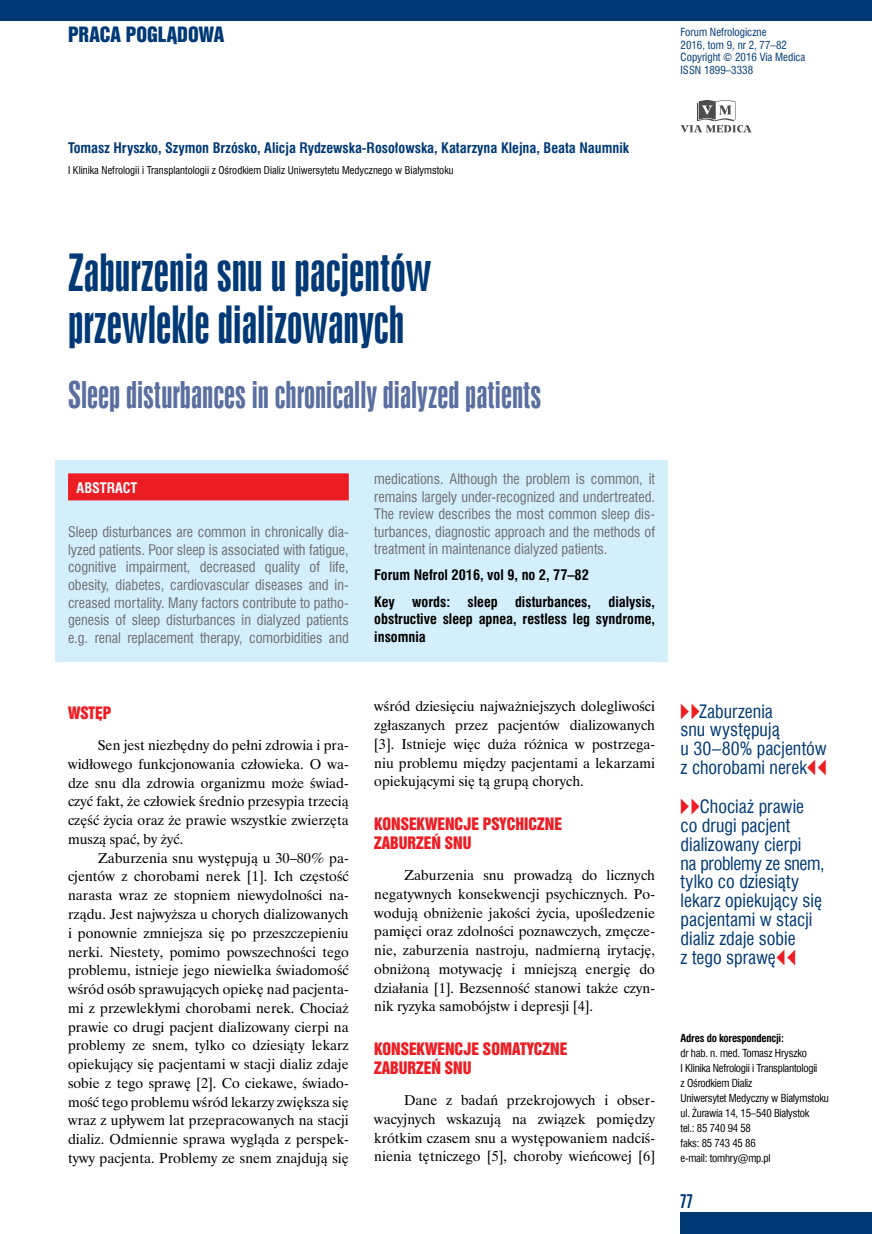
<style>
.page{position:relative;width:872px;height:1234px;background:#fff}
.page>*{position:absolute;margin:0;border:0;box-sizing:border-box;transform-origin:0 0}
.t1{font:48px/52.5px "Swis 924 EU";color:#003976}
.t2{font:34.5px "Swis 924 EU";color:#5a6ea0}
.t3{font:19.35px "Swis 921 EU";color:#003976}
.t4{font:18px/18.8px "Swis 721 Cn EU";color:#003976}
.t5{font:18px "Swis 924 EU";color:#003976}
.t6{font:15.75px/18.8px "Swis 921 EU";color:#ed1d24}
.t7{font:14.25px/18.8px "Time Ibis EE";color:#000;text-align:justify}
.t8{font:14.25px/17.5px "Swis 721 Cn EU";color:#6d6e71;text-align:justify}
.t9{font:700 14.25px/26.1px "Swis 721 Cn EU";color:#000}
.t10{font:700 14.25px "Swis 721 Cn EU";color:#003976}
.t11{font:700 14.25px "Swis 721 Cn EU";color:#fff}
.t12{font:10.95px/12.6px "Swis 721 Cn EU";color:#003976}
.t13{font:10.8px/15px "Swis 721 Cn EU";letter-spacing:-.02em;color:#000}
.t14{font:700 10.8px "Swis 721 Cn EU";letter-spacing:-.02em;color:#000}
.t15{font:10.5px "Swis 721 Cn EU";color:#000}
.s1{font-family:"Newspaper Pi";color:#ed1d24}
</style>
<div class="page">
<div style="left:680px;top:1212px;width:192px;height:21px;background:#003976"></div>
<div style="left:0;top:0;width:872px;height:21px;background:#003976"></div>
<svg style="left:680px;top:100px;width:71px;height:33px"></svg>
<div style="left:55px;top:460px;width:613px;height:201px;background:#d4effc"></div>
<div style="left:68px;top:473px;width:281px;height:27px;background:#ed1d24"></div>
<h3 class="t3" style="left:68px;top:22px;width:158px">PRACA POGLĄDOWA</h3>
<p class="t12" style="left:680px;top:26px;width:126px">Forum Nefrologiczne<br>2016, tom 9, nr 2, 77–82<br>Copyright © 2016 Via Medica<br>ISSN 1899–3338</p>
<p class="t10" style="left:68px;top:139px;width:562px">Tomasz Hryszko, Szymon Brzósko, Alicja Rydzewska-Rosołowska, Katarzyna Klejna, Beata Naumnik</p>
<p class="t15" style="left:68px;top:164px;width:387px">I Klinika Nefrologii i Transplantologii z Ośrodkiem Dializ Uniwersytetu Medycznego w Białymstoku</p>
<h1 class="t1" style="left:68px;top:246px;width:365px">Zaburzenia snu u pacjentów przewlekle dializowanych</h1>
<h2 class="t2" style="left:68px;top:374px;width:475px">Sleep disturbances in chronically dialyzed patients</h2>
<p class="t11" style="left:77px;top:479px;width:62px">Abstract</p>
<p class="t8" style="left:68px;top:523px;width:282px">Sleep disturbances are common in chronically dia&shy;lyzed patients. Poor sleep is associated with fatigue, cognitive impairment, decreased quality of life, obesity, diabetes, cardiovascular diseases and in&shy;creased mortality. Many factors contribute to patho&shy;genesis of sleep disturbances in dialyzed patients e.g. renal replacement therapy, comorbidities and</p>
<p class="t6" style="left:68px;top:702px;width:45px">WSTĘP</p>
<p class="t7" style="left:68px;top:735px;width:282px;text-indent:30px">Sen jest niezbędny do pełni zdrowia i pra&shy;widłowego funkcjonowania człowieka. O wa&shy;dze snu dla zdrowia organizmu może świad&shy;czyć fakt, że człowiek średnio przesypia trzecią część życia oraz że prawie wszystkie zwierzęta muszą spać, by żyć.</p>
<p class="t7" style="left:68px;top:848px;width:282px;text-indent:30px">Zaburzenia snu występują u 30–80% pa&shy;cjentów z chorobami nerek [1]. Ich częstość narasta wraz ze stopniem niewydolności na&shy;rządu. Jest najwyższa u chorych dializowanych i ponownie zmniejsza się po przeszczepieniu nerki. Niestety, pomimo powszechności tego problemu, istnieje jego niewielka świadomość wśród osób sprawujących opiekę nad pacjenta&shy;mi z przewlekłymi chorobami nerek. Chociaż prawie co drugi pacjent dializowany cierpi na problemy ze snem, tylko co dziesiąty lekarz opiekujący się pacjentami w stacji dializ zdaje sobie z tego sprawę [2]. Co ciekawe, świado&shy;mość tego problemu wśród lekarzy zwiększa się wraz z upływem lat przepracowanych na stacji dializ. Odmiennie sprawa wygląda z perspek&shy;tywy pacjenta. Problemy ze snem znajdują się</p>
<p class="t8" style="left:374px;top:470px;width:282px">medications. Although the problem is common, it remains largely under-recognized and undertreated.<br>The review describes the most common sleep dis&shy;turbances, diagnostic approach and the methods of treatment in maintenance dialyzed patients.</p>
<p class="t9" style="left:374px;top:562px;width:282px">Forum Nefrol 2016, vol 9, no 2, 77–82<br>Key words: sleep disturbances, dialysis,</p>
<p class="t9" style="left:374px;top:610px;width:282px;line-height:17.5px">obstructive sleep apnea, restless leg syndrome, insomnia</p>
<p class="t7" style="left:374px;top:696px;width:282px">wśród dziesięciu najważniejszych dolegliwości zgłaszanych przez pacjentów dializowanych [3]. Istnieje więc duża różnica w postrzega&shy;niu problemu między pacjentami a lekarzami opiekującymi się tą grupą chorych.</p>
<p class="t6" style="left:374px;top:813px;width:189px">KONSEKWENCJE PSYCHICZNE<br>ZABURZEŃ SNU</p>
<p class="t7" style="left:374px;top:865px;width:282px;text-indent:30px">Zaburzenia snu prowadzą do licznych negatywnych konsekwencji psychicznych. Po&shy;wodują obniżenie jakości życia, upośledzenie pamięci oraz zdolności poznawczych, zmęcze&shy;nie, zaburzenia nastroju, nadmierną irytację, obniżoną motywację i mniejszą energię do działania [1]. Bezsenność stanowi także czyn&shy;nik ryzyka samobójstw i depresji [4].</p>
<p class="t6" style="left:374px;top:1038px;width:194px">KONSEKWENCJE SOMATYCZNE<br>ZABURZEŃ SNU</p>
<p class="t7" style="left:374px;top:1090px;width:282px;text-indent:30px">Dane z badań przekrojowych i obser&shy;wacyjnych wskazują na związek pomiędzy krótkim czasem snu a występowaniem nadciś&shy;nienia tętniczego [5], choroby wieńcowej [6]</p>
<p class="t4" style="left:680px;top:701px;width:148px"><span class="s1">VV</span>Zaburzenia<br>snu występują<br>u 30–80% pacjentów z chorobami nerek<span class="s1">CC</span></p>
<p class="t4" style="left:680px;top:797px;width:146px"><span class="s1">VV</span>Chociaż prawie co drugi pacjent dializowany cierpi<br>na problemy ze snem, tylko co dziesiąty lekarz opiekujący się pacjentami w stacji dializ zdaje sobie<br>z tego sprawę<span class="s1">CC</span></p>
<p class="t14" style="left:680px;top:1031px;width:105px">Adres do korespondencji:</p>
<p class="t13" style="left:680px;top:1045px;width:150px">dr hab. n. med. Tomasz Hryszko<br>I Klinika Nefrologii i Transplantologii<br>z Ośrodkiem Dializ<br>Uniwersytet Medyczny w Białymstoku ul. Żurawia 14, 15–540 Białystok<br>tel.: 85 740 94 58<br>faks: 85 743 45 86<br>e-mail: tomhry@mp.pl</p>
<p class="t5" style="left:680px;top:1190px;width:14px">77</p>
</div>
